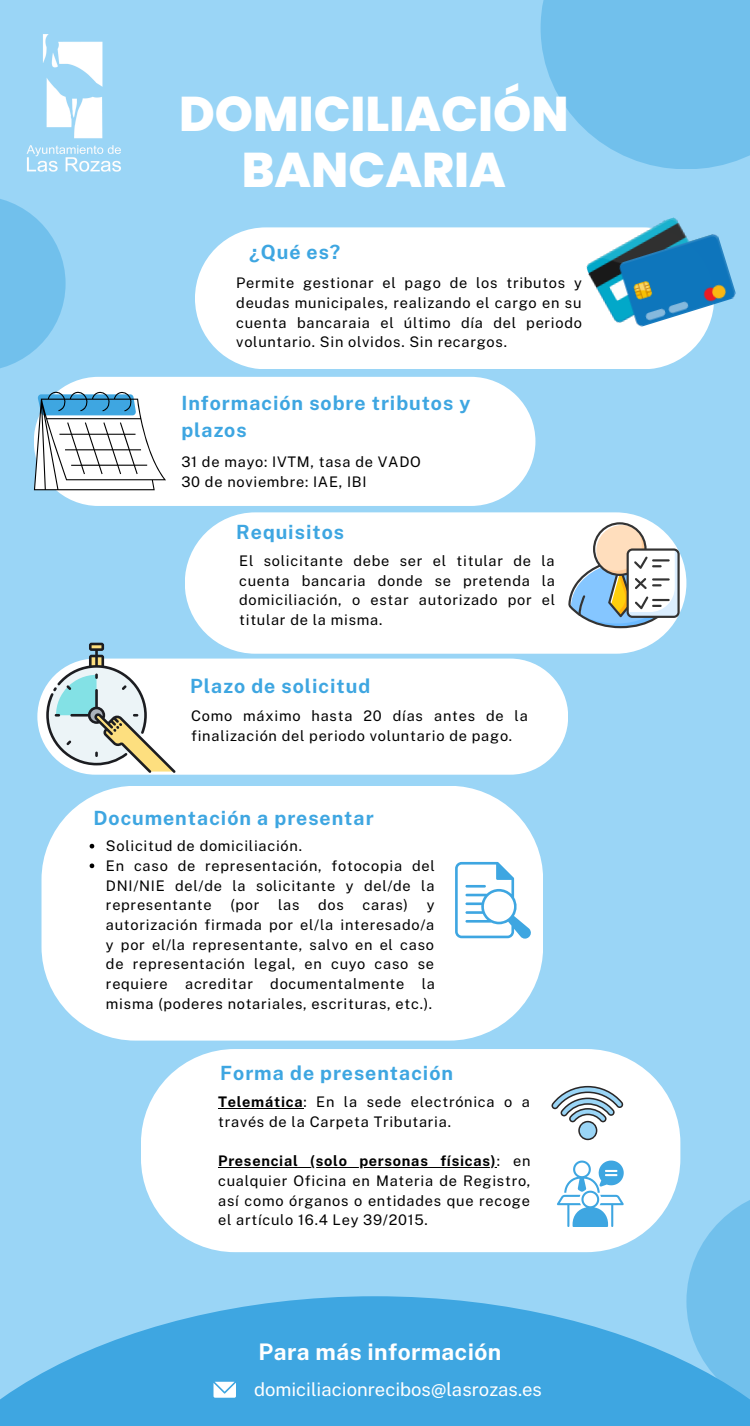
<style>
.page{position:relative;width:750px;height:1426px;background:#fff}
.page>*{position:absolute;margin:0;border:0;box-sizing:border-box;transform-origin:0 0}
.t1{font:800 48.75px "Poppins";color:#fff}
.t2{font:700 22.88px "Public Sans";letter-spacing:.015em;color:#fff}
.t3{font:700 19.62px/26.6px "Public Sans";letter-spacing:.05em;color:#3ea6e1}
.t4{font:18.5px "Public Sans";color:#fff}
.t5{font:14.62px/19.8px "Public Sans";letter-spacing:.05em;color:#000;text-align:justify}
.s1{font-weight:700}
</style>
<div class="page">
<div style="left:0;top:0;width:750px;height:1425px;background:#9ad5f6"></div>
<div style="left:195px;top:227px;width:519px;height:142px;background:#fff;border-radius:71px"></div>
<div style="left:185px;top:512px;width:501px;height:141px;background:#fff;border-radius:71px"></div>
<div style="left:42px;top:786px;width:501px;height:254px;background:#fff"></div>
<svg style="left:141px;top:1049px;width:539px;height:203px;background:#f7fbfe"></svg>
<svg style="left:0;top:1296px;width:750px;height:129px;fill:#3ea6e1"></svg>
<svg style="left:541px;top:0;width:209px;height:169px;background:#76c2ed"></svg>
<svg style="left:0;top:199px;width:66px;height:169px;fill:#71c0ec"></svg>
<svg style="left:686px;top:1200px;width:64px;height:214px;fill:#71c0ec"></svg>
<svg style="left:214px;top:1381px;width:22px;height:16px"></svg>
<svg style="left:568px;top:522px;width:112px;height:106px"></svg>
<svg style="left:455px;top:861px;width:80px;height:81px;background:#d4ebf8"></svg>
<hr style="left:465px;top:885px;width:21px;height:2px;background:#3ea6e1">
<svg style="left:551px;top:1085px;width:73px;height:55px"></svg>
<svg style="left:557px;top:1160px;width:67px;height:66px;background:#b5ddf3"></svg>
<img style="left:580px;top:217px;width:156px;height:119px">
<div style="left:37px;top:658px;width:531px;height:116px;background:#fff;border-radius:58px"></div>
<svg style="left:46px;top:642px;width:130px;height:131px"></svg>
<div style="left:34px;top:377px;width:501px;height:129px;background:#fff"></div>
<svg style="left:34px;top:391px;width:132px;height:99px;background:#c5d4dd"></svg>
<svg style="left:90px;top:843px;width:4px;height:5px"></svg>
<svg style="left:90px;top:863px;width:4px;height:5px"></svg>
<hr style="left:218px;top:1108px;width:86px;height:1px;background:#000">
<hr style="left:218px;top:1167px;width:279px;height:1px;background:#000">
<img style="left:26px;top:34px;width:95px;height:138px">
<p class="t1" style="left:179px;top:79px;width:391px">DOMICILIACIÓN</p>
<p class="t1" style="left:242px;top:136px;width:266px">BANCARIA</p>
<p class="t3" style="left:249px;top:238px;width:93px">¿Qué es?</p>
<p class="t5" style="left:236px;top:273px;width:347px">Permite gestionar el pago de los tributos y deudas municipales, realizando el cargo en su cuenta bancaraia el último día del periodo voluntario. Sin olvidos. Sin recargos.</p>
<p class="t3" style="left:181px;top:389px;width:291px">Información sobre tributos y plazos</p>
<p class="t5" style="left:181px;top:451px;width:241px">31 de mayo: IVTM, tasa de VADO</p>
<p class="t5" style="left:181px;top:471px;width:187px">30 de noviembre: IAE, IBI</p>
<p class="t3" style="left:236px;top:518px;width:109px">Requisitos</p>
<p class="t5" style="left:239px;top:550px;width:318px">El solicitante debe ser el titular de la cuenta bancaria donde se pretenda la domiciliación, o estar autorizado por el titular de la misma.</p>
<p class="t3" style="left:190px;top:672px;width:182px">Plazo de solicitud</p>
<p class="t5" style="left:191px;top:706px;width:338px">Como máximo hasta 20 días antes de la finalización del periodo voluntario de pago.</p>
<p class="t3" style="left:93px;top:804px;width:282px">Documentación a presentar</p>
<p class="t5" style="left:106px;top:836px;width:198px">Solicitud de domiciliación.</p>
<p class="t5" style="left:106px;top:855px;width:330px">En caso de representación, fotocopia del DNI/NIE del/de la solicitante y del/de la representante</p>
<p class="t5" style="left:230px;top:895px;width:31px">(por</p>
<p class="t5" style="left:278px;top:895px;width:23px">las</p>
<p class="t5" style="left:318px;top:895px;width:27px">dos</p>
<p class="t5" style="left:363px;top:895px;width:47px">caras)</p>
<p class="t5" style="left:106px;top:895px;width:331px;text-indent:321px">y autorización firmada por el/la interesado/a y por el/la representante, salvo en el caso de representación legal, en cuyo caso se requiere acreditar documentalmente la misma (poderes notariales, escrituras, etc.).</p>
<p class="t3" style="left:220px;top:1059px;width:234px">Forma de presentación</p>
<p class="t5" style="left:218px;top:1091px;width:314px"><span class="s1">Telemática</span>: En la sede electrónica o a través de la Carpeta Tributaria.</p>
<p class="t5" style="left:218px;top:1150px;width:314px"><span class="s1">Presencial (solo personas físicas)</span>: en cualquier Oficina en Materia de Registro, así como órganos o entidades que recoge el artículo 16.4 Ley 39/2015.</p>
<p class="t2" style="left:259px;top:1338px;width:244px">Para más información</p>
<p class="t4" style="left:254px;top:1378px;width:290px">domiciliacionrecibos@lasrozas.es</p>
</div>
